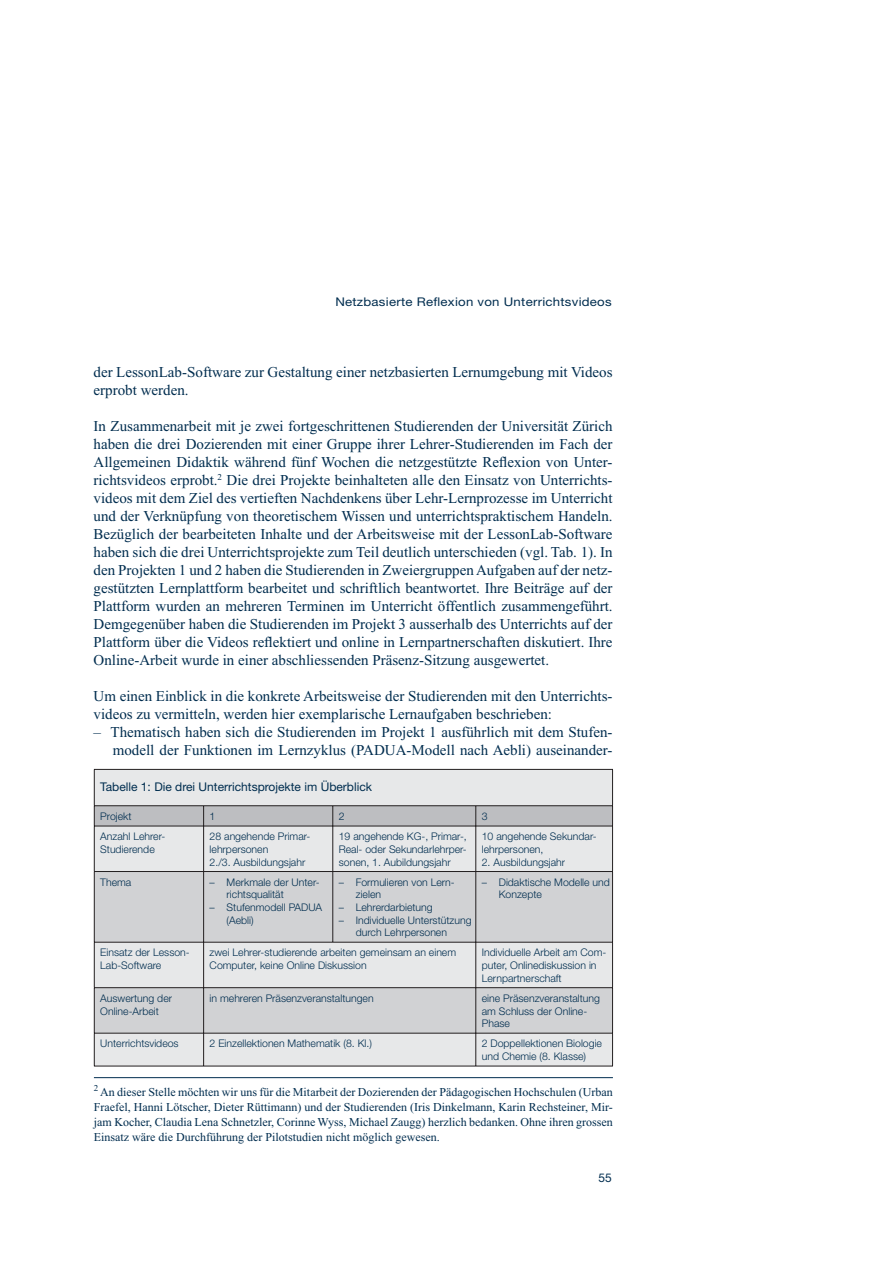
<style>
.page{position:relative;width:893px;height:1263px;background:#fff}
.page>*{position:absolute;margin:0;border:0;box-sizing:border-box;transform-origin:0 0}
.t1{font:15px/18px "Times New Roman E";color:#002d4f}
.t2{font:12px/15px "Times New Roman E";color:#002d4f;text-align:justify}
.t3{font:12px "Helvetica Neue";color:#002d4f}
.t4{font:12px "Helvetica Neue";letter-spacing:.02em;color:#002d4f;scale:1.1 1}
.t5{font:300 10.5px/12.6px "Helvetica Neue";color:#002d4f}
</style>
<div class="page">
<hr style="left:94px;top:1077px;width:519px;height:1px;background:#002d4f">
<div style="left:95px;top:770px;width:517px;height:296px;background:#e7e8e9"></div>
<svg style="left:95px;top:872px;width:517px;height:161px;background:#d5d6d8"></svg>
<hr style="left:94px;top:769px;width:110px;height:1px;background:#231f20">
<hr style="left:94px;top:770px;width:1px;height:35px;background:#231f20">
<hr style="left:204px;top:769px;width:409px;height:1px;background:#231f20">
<hr style="left:612px;top:770px;width:1px;height:35px;background:#231f20">
<hr style="left:94px;top:805px;width:110px;height:1px;background:#231f20">
<hr style="left:204px;top:805px;width:129px;height:1px;background:#231f20">
<hr style="left:333px;top:805px;width:143px;height:1px;background:#231f20">
<hr style="left:476px;top:805px;width:137px;height:1px;background:#231f20">
<svg style="left:94px;top:806px;width:519px;height:20px;background:#b6b6b9"></svg>
<hr style="left:94px;top:826px;width:110px;height:1px;background:#231f20">
<hr style="left:94px;top:826px;width:1px;height:45px;background:#231f20">
<hr style="left:204px;top:826px;width:129px;height:1px;background:#231f20">
<hr style="left:203px;top:826px;width:1px;height:45px;background:#231f20">
<hr style="left:333px;top:826px;width:143px;height:1px;background:#231f20">
<hr style="left:332px;top:826px;width:1px;height:45px;background:#231f20">
<hr style="left:476px;top:826px;width:137px;height:1px;background:#231f20">
<hr style="left:475px;top:826px;width:1px;height:45px;background:#231f20">
<hr style="left:612px;top:826px;width:1px;height:45px;background:#231f20">
<hr style="left:94px;top:871px;width:110px;height:1px;background:#231f20">
<hr style="left:94px;top:872px;width:1px;height:70px;background:#231f20">
<hr style="left:204px;top:871px;width:129px;height:1px;background:#231f20">
<hr style="left:203px;top:872px;width:1px;height:70px;background:#231f20">
<hr style="left:333px;top:871px;width:143px;height:1px;background:#231f20">
<hr style="left:332px;top:872px;width:1px;height:70px;background:#231f20">
<hr style="left:476px;top:871px;width:137px;height:1px;background:#231f20">
<hr style="left:475px;top:872px;width:1px;height:70px;background:#231f20">
<hr style="left:612px;top:872px;width:1px;height:70px;background:#231f20">
<hr style="left:94px;top:942px;width:110px;height:1px;background:#231f20">
<hr style="left:94px;top:943px;width:1px;height:44px;background:#231f20">
<hr style="left:204px;top:942px;width:129px;height:1px;background:#231f20">
<hr style="left:203px;top:943px;width:1px;height:44px;background:#231f20">
<hr style="left:333px;top:942px;width:280px;height:1px;background:#231f20">
<hr style="left:475px;top:943px;width:1px;height:44px;background:#231f20">
<hr style="left:612px;top:943px;width:1px;height:44px;background:#231f20">
<hr style="left:94px;top:987px;width:110px;height:1px;background:#231f20">
<hr style="left:94px;top:988px;width:1px;height:45px;background:#231f20">
<hr style="left:204px;top:987px;width:129px;height:1px;background:#231f20">
<hr style="left:203px;top:988px;width:1px;height:45px;background:#231f20">
<hr style="left:333px;top:987px;width:280px;height:1px;background:#231f20">
<hr style="left:475px;top:988px;width:1px;height:45px;background:#231f20">
<hr style="left:612px;top:988px;width:1px;height:45px;background:#231f20">
<hr style="left:94px;top:1033px;width:110px;height:1px;background:#231f20">
<hr style="left:94px;top:1034px;width:1px;height:32px;background:#231f20">
<hr style="left:204px;top:1033px;width:129px;height:1px;background:#231f20">
<hr style="left:203px;top:1034px;width:1px;height:32px;background:#231f20">
<hr style="left:333px;top:1033px;width:280px;height:1px;background:#231f20">
<hr style="left:475px;top:1034px;width:1px;height:32px;background:#231f20">
<hr style="left:612px;top:1034px;width:1px;height:32px;background:#231f20">
<hr style="left:94px;top:1066px;width:519px;height:1px;background:#231f20">
<p class="t4" style="left:335px;top:298px;width:253px">Netzbasierte Reflexion von Unterrichtsvideos</p>
<p class="t1" style="left:94px;top:364px;width:520px">der LessonLab-Software zur Gestaltung einer netzbasierten Lernumgebung mit Videos erprobt werden.</p>
<p class="t1" style="left:94px;top:418px;width:520px;text-align:justify">In Zusammenarbeit mit je zwei fortgeschrittenen Studierenden der Universität Zürich haben die drei Dozierenden mit einer Gruppe ihrer Lehrer-Studierenden im Fach der Allgemeinen Didaktik während fünf Wochen die netzgestützte Reflexion von Unter&shy;richtsvideos erprobt.<sup>2</sup> Die drei Projekte beinhalteten alle den Einsatz von Unterrichts&shy;videos mit dem Ziel des vertieften Nachdenkens über Lehr-Lernprozesse im Unterricht und der Verknüpfung von theoretischem Wissen und unterrichtspraktischem Handeln.<br>Bezüglich der bearbeiteten Inhalte und der Arbeitsweise mit der LessonLab-Software haben sich die drei Unterrichtsprojekte zum Teil deutlich unterschieden (vgl. Tab. 1). In den Projekten 1 und 2 haben die Studierenden in Zweiergruppen Aufgaben auf der netz&shy;gestützten Lernplattform bearbeitet und schriftlich beantwortet. Ihre Beiträge auf der Plattform wurden an mehreren Terminen im Unterricht öffentlich zusammengeführt.<br>Demgegenüber haben die Studierenden im Projekt 3 ausserhalb des Unterrichts auf der Plattform über die Videos reflektiert und online in Lernpartnerschaften diskutiert. Ihre Online-Arbeit wurde in einer abschliessenden Präsenz-Sitzung ausgewertet.</p>
<p class="t1" style="left:94px;top:688px;width:520px">Um einen Einblick in die konkrete Arbeitsweise der Studierenden mit den Unterrichts&shy;videos zu vermitteln, werden hier exemplarische Lernaufgaben beschrieben:</p>
<p class="t1" style="left:94px;top:724px;width:520px;text-align:right">– Thematisch haben sich die Studierenden im Projekt 1 ausführlich mit dem Stufen&shy;modell der Funktionen im Lernzyklus (PADUA-Modell nach Aebli) auseinander-</p>
<p class="t3" style="left:100px;top:782px;width:273px">Tabelle 1: Die drei Unterrichtsprojekte im Überblick</p>
<p class="t5" style="left:100px;top:811px;width:33px">Projekt</p>
<p class="t5" style="left:210px;top:811px;width:7px">1</p>
<p class="t5" style="left:339px;top:811px;width:7px">2</p>
<p class="t5" style="left:482px;top:811px;width:7px">3</p>
<p class="t5" style="left:100px;top:831px;width:66px">Anzahl Lehrer-<br>Studierende</p>
<p class="t5" style="left:210px;top:831px;width:102px">28 angehende Primar&shy;lehrpersonen<br>2./3. Ausbildungsjahr</p>
<p class="t5" style="left:339px;top:831px;width:129px;text-align:justify">19 angehende KG-, Primar-, Real- oder Sekundarlehrper&shy;sonen, 1. Aubildungsjahr</p>
<p class="t5" style="left:482px;top:831px;width:116px">10 angehende Sekundar&shy;lehrpersonen,</p>
<p class="t5" style="left:482px;top:856px;width:85px">2. Ausbildungsjahr</p>
<p class="t5" style="left:100px;top:877px;width:33px">Thema</p>
<p class="t5" style="left:227px;top:877px;width:94px;text-indent:-17px">– Merkmale der Unter&shy;richtsqualität</p>
<p class="t5" style="left:227px;top:902px;width:97px;text-indent:-17px">– Stufenmodell PADUA (Aebli)</p>
<p class="t5" style="left:356px;top:877px;width:100px;text-indent:-17px">– Formulieren von Lern&shy;zielen</p>
<p class="t5" style="left:339px;top:902px;width:95px">– Lehrerdarbietung</p>
<p class="t5" style="left:356px;top:915px;width:117px;text-indent:-17px">– Individuelle Unterstützung durch Lehrpersonen</p>
<p class="t5" style="left:499px;top:877px;width:113px;text-indent:-17px">– Didaktische Modelle und<br>Konzepte</p>
<p class="t5" style="left:100px;top:947px;width:91px">Einsatz der Lesson-<br>Lab-Software</p>
<p class="t5" style="left:210px;top:947px;width:248px">zwei Lehrer-studierende arbeiten gemeinsam an einem<br>Computer, keine Online Diskussion</p>
<p class="t5" style="left:482px;top:947px;width:126px">Individuelle Arbeit am Com&shy;puter, Onlinediskussion in<br>Lernpartnerschaft</p>
<p class="t5" style="left:100px;top:993px;width:73px">Auswertung der<br>Online-Arbeit</p>
<p class="t5" style="left:210px;top:993px;width:165px">in mehreren Präsenzveranstaltungen</p>
<p class="t5" style="left:482px;top:993px;width:120px">eine Präsenzveranstaltung am Schluss der Online-<br>Phase</p>
<p class="t5" style="left:100px;top:1038px;width:80px">Unterrichtsvideos</p>
<p class="t5" style="left:210px;top:1038px;width:164px">2 Einzellektionen Mathematik (8. Kl.)</p>
<p class="t5" style="left:482px;top:1038px;width:122px">2 Doppellektionen Biologie und Chemie (8. Klasse)</p>
<p class="t2" style="left:94px;top:1085px;width:520px"><sup>2</sup> An dieser Stelle möchten wir uns für die Mitarbeit der Dozierenden der Pädagogischen Hochschulen (Urban Fraefel, Hanni Lötscher, Dieter Rüttimann) und der Studierenden (Iris Dinkelmann, Karin Rechsteiner, Mir&shy;jam Kocher, Claudia Lena Schnetzler, Corinne Wyss, Michael Zaugg) herzlich bedanken. Ohne ihren grossen Einsatz wäre die Durchführung der Pilotstudien nicht möglich gewesen.</p>
<p class="t3" style="left:598px;top:1174px;width:15px">55</p>
</div>
